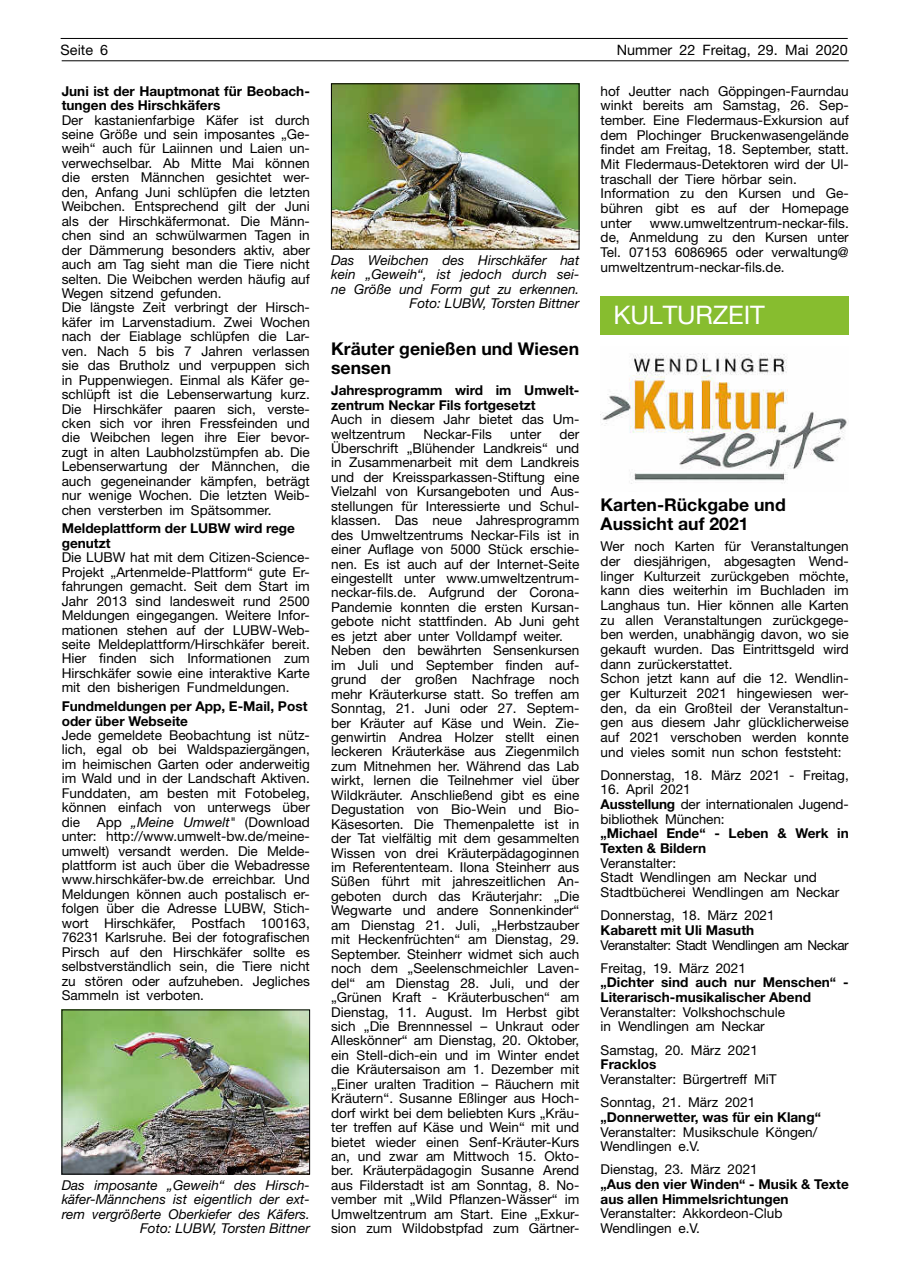
<style>
.page{position:relative;width:902px;height:1280px;background:#fff}
.page>*{position:absolute;margin:0;border:0;box-sizing:border-box;transform-origin:0 0}
.t1{font:25.65px "Helvetica Neue";letter-spacing:-.005em;color:#fff}
.t2{font:700 17.55px/19.5px "Helvetica Neue";color:#000}
.t3{font:14.4px "Helvetica Neue";color:#000}
.t4{font:13.65px/14.4px "Helvetica Neue";color:#000}
.t5{font:700 13.65px/14.4px "Helvetica Neue";color:#000}
.t6{font:italic 13.65px/14.4px "Helvetica Neue";color:#000;text-align:right}
.t7{font:13.65px/23.1px "Helvetica Neue";letter-spacing:-.03em;color:#000}
.s1{font-style:italic}
.s2{font-weight:700}
</style>
<div class="page">
<hr style="left:61px;top:38px;width:786px;height:1px;background:#000">
<hr style="left:62px;top:61px;width:786px;height:1px;background:#000">
<img style="left:64px;top:1012px;width:244px;height:160px">
<div style="left:62px;top:1010px;width:248px;height:164px;border:1px solid #000"></div>
<div style="left:600px;top:296px;width:248px;height:38px;background:#87bd2f"></div>
<img style="left:600px;top:353px;width:247px;height:131px">
<img style="left:333px;top:86px;width:244px;height:161px">
<p class="t3" style="left:61px;top:41px;width:49px">Seite 6</p>
<p class="t3" style="left:616px;top:41px;width:232px">Nummer 22 Freitag, 29. Mai 2020</p>
<p class="t5" style="left:62px;top:83px;width:250px">Juni ist der Hauptmonat für Beobach&shy;tungen des Hirschkäfers</p>
<p class="t4" style="left:62px;top:112px;width:250px">Der kastanienfarbige Käfer ist durch seine Größe und sein imposantes „Ge&shy;weih“ auch für Laiinnen und Laien un&shy;verwechselbar. Ab Mitte Mai können die ersten Männchen gesichtet wer&shy;den, Anfang Juni schlüpfen die letzten Weibchen. Entsprechend gilt der Juni als der Hirschkäfermonat. Die Männ&shy;chen sind an schwülwarmen Tagen in der Dämmerung besonders aktiv, aber auch am Tag sieht man die Tiere nicht selten. Die Weibchen werden häufig auf Wegen sitzend gefunden.<br>Die längste Zeit verbringt der Hirsch&shy;käfer im Larvenstadium. Zwei Wochen nach der Eiablage schlüpfen die Lar&shy;ven. Nach 5 bis 7 Jahren verlassen sie das Brutholz und verpuppen sich in Puppenwiegen. Einmal als Käfer ge&shy;schlüpft ist die Lebenserwartung kurz.<br>Die Hirschkäfer paaren sich, verste&shy;cken sich vor ihren Fressfeinden und die Weibchen legen ihre Eier bevor&shy;zugt in alten Laubholzstümpfen ab. Die Lebenserwartung der Männchen, die auch gegeneinander kämpfen, beträgt nur wenige Wochen. Die letzten Weib&shy;chen versterben im Spätsommer.</p>
<p class="t5" style="left:62px;top:521px;width:235px">Meldeplattform der LUBW wird rege genutzt</p>
<p class="t4" style="left:62px;top:550px;width:250px;text-align:justify">Die LUBW hat mit dem Citizen-Science-Projekt „Artenmelde-Plattform“ gute Er&shy;fahrungen gemacht. Seit dem Start im Jahr 2013 sind landesweit rund 2500<br>Meldungen eingegangen. Weitere Infor&shy;mationen stehen auf der LUBW-Web&shy;seite Meldeplattform/Hirschkäfer bereit.<br>Hier finden sich Informationen zum Hirschkäfer sowie eine interaktive Karte mit den bisherigen Fundmeldungen.</p>
<p class="t5" style="left:62px;top:699px;width:247px">Fundmeldungen per App, E-Mail, Post oder über Webseite</p>
<p class="t4" style="left:62px;top:728px;width:250px;text-align:justify">Jede gemeldete Beobachtung ist nütz&shy;lich, egal ob bei Waldspaziergängen, im heimischen Garten oder anderweitig im Wald und in der Landschaft Aktiven.<br>Funddaten, am besten mit Fotobeleg, können einfach von unterwegs über die App <span class="s1">„Meine Umwelt"</span> (Download unter: http://www.umwelt-bw.de/meine&shy;umwelt) versandt werden. Die Melde&shy;plattform ist auch über die Webadresse www.hirschkäfer-bw.de erreichbar. Und Meldungen können auch postalisch er&shy;folgen über die Adresse LUBW, Stich&shy;wort Hirschkäfer, Postfach 100163, 76231 Karlsruhe. Bei der fotografischen Pirsch auf den Hirschkäfer sollte es selbstverständlich sein, die Tiere nicht zu stören oder aufzuheben. Jegliches Sammeln ist verboten.</p>
<p class="t4" style="left:600px;top:83px;width:250px">hof Jeutter nach Göppingen-Faurndau winkt bereits am Samstag, 26. Sep&shy;tember. Eine Fledermaus-Exkursion auf dem Plochinger Bruckenwasengelände findet am Freitag, 18. September, statt.<br>Mit Fledermaus-Detektoren wird der Ul&shy;traschall der Tiere hörbar sein.<br>Information zu den Kursen und Ge&shy;bühren gibt es auf der Homepage unter</p>
<p class="t4" style="left:600px;top:215px;width:250px;text-align:justify;text-indent:49px">www.umweltzentrum-neckar-fils. de, Anmeldung zu den Kursen unter Tel. 07153 6086965 oder verwaltung@ umweltzentrum-neckar-fils.de.</p>
<h1 class="t1" style="left:613px;top:300px;width:153px">KULTURZEIT</h1>
<p class="t6" style="left:331px;top:253px;width:250px">Das Weibchen des Hirschkäfer hat kein „Geweih“, ist jedoch durch sei&shy;ne Größe und Form gut zu erkennen.<br>Foto: LUBW, Torsten Bittner</p>
<p class="t2" style="left:331px;top:339px;width:249px">Kräuter genießen und Wiesen sensen</p>
<p class="t5" style="left:331px;top:383px;width:250px">Jahresprogramm wird im Umwelt&shy;zentrum Neckar Fils fortgesetzt</p>
<p class="t4" style="left:331px;top:412px;width:250px">Auch in diesem Jahr bietet das Um&shy;weltzentrum</p>
<p class="t4" style="left:331px;top:426px;width:250px;text-indent:228px">der Überschrift „Blühender Landkreis“ und in Zusammenarbeit mit dem Landkreis und der Kreissparkassen-Stiftung eine Vielzahl von Kursangeboten und Aus&shy;stellungen für Interessierte und Schul&shy;klassen. Das neue Jahresprogramm des Umweltzentrums Neckar-Fils ist in einer Auflage von 5000 Stück erschie&shy;nen. Es ist auch auf der Internet-Seite eingestellt unter www.umweltzentrum&shy;neckar-fils.de. Aufgrund der Corona-Pandemie konnten die ersten Kursan&shy;gebote nicht stattfinden. Ab Juni geht es jetzt aber unter Volldampf weiter.<br>Neben den bewährten Sensenkursen im Juli und September finden auf&shy;grund der großen Nachfrage noch mehr Kräuterkurse statt. So treffen am Sonntag, 21. Juni oder 27. Septem&shy;ber Kräuter auf Käse und Wein. Zie&shy;genwirtin Andrea Holzer stellt einen leckeren Kräuterkäse aus Ziegenmilch zum Mitnehmen her. Während das Lab wirkt, lernen die Teilnehmer viel über Wildkräuter. Anschließend gibt es eine Degustation von Bio-Wein und Bio-Käsesorten. Die Themenpalette ist in der Tat vielfältig mit dem gesammelten Wissen von drei Kräuterpädagoginnen im Referententeam. Ilona Steinherr aus Süßen führt mit jahreszeitlichen An&shy;geboten durch das Kräuterjahr: „Die Wegwarte und andere Sonnenkinder“ am Dienstag 21. Juli, „Herbstzauber mit Heckenfrüchten“ am Dienstag, 29.<br>September. Steinherr widmet sich auch noch dem „Seelenschmeichler Laven&shy;del“ am Dienstag 28. Juli, und der „Grünen Kraft - Kräuterbuschen“ am Dienstag, 11. August. Im Herbst gibt sich „Die Brennnessel – Unkraut oder Alleskönner“ am Dienstag, 20. Oktober, ein Stell-dich-ein und im Winter endet die Kräutersaison am 1. Dezember mit „Einer uralten Tradition – Räuchern mit Kräutern“. Susanne Eßlinger aus Hoch&shy;dorf wirkt bei dem beliebten Kurs „Kräu&shy;ter treffen auf Käse und Wein“ mit und bietet wieder einen Senf-Kräuter-Kurs an, und zwar am Mittwoch 15. Okto&shy;ber. Kräuterpädagogin Susanne Arend aus Filderstadt ist am Sonntag, 8. No&shy;vember mit „Wild Pflanzen-Wässer“ im Umweltzentrum am Start. Eine „Exkur&shy;sion zum Wildobstpfad zum Gärtner-</p>
<p class="t4" style="left:423px;top:426px;width:70px">Neckar-Fils</p>
<p class="t4" style="left:510px;top:426px;width:33px">unter</p>
<p class="t2" style="left:600px;top:494px;width:187px">Karten-Rückgabe und<br>Aussicht auf 2021</p>
<p class="t4" style="left:600px;top:539px;width:250px">Wer noch Karten für Veranstaltungen der diesjährigen, abgesagten Wend&shy;linger Kulturzeit zurückgeben möchte, kann dies weiterhin im Buchladen im Langhaus tun. Hier können alle Karten zu allen Veranstaltungen zurückgege&shy;ben werden, unabhängig davon, wo sie gekauft wurden. Das Eintrittsgeld wird dann zurückerstattet.<br>Schon jetzt kann auf die 12. Wendlin&shy;ger Kulturzeit 2021 hingewiesen wer&shy;den, da ein Großteil der Veranstaltun&shy;gen aus diesem Jahr glücklicherweise auf 2021 verschoben werden konnte und vieles somit nun schon feststeht:</p>
<p class="t4" style="left:600px;top:767px;width:250px">Donnerstag, 18. März 2021 - Freitag,</p>
<p class="t4" style="left:600px;top:782px;width:250px">16. April 2021<br><span class="s2">Ausstellung</span> der internationalen Jugend&shy;bibliothek München:</p>
<p class="t5" style="left:600px;top:826px;width:250px">„Michael Ende“ - Leben &amp; Werk in<br>Texten &amp; Bildern</p>
<p class="t4" style="left:600px;top:855px;width:240px">Veranstalter:<br>Stadt Wendlingen am Neckar und<br>Stadtbücherei Wendlingen am Neckar</p>
<p class="t4" style="left:600px;top:908px;width:175px">Donnerstag, 18. März 2021</p>
<p class="t5" style="left:600px;top:922px;width:155px">Kabarett mit Uli Masuth</p>
<p class="t7" style="left:600px;top:933px;width:250px">Veranstalter: Stadt Wendlingen am Neckar<br>Freitag, 19. März 2021</p>
<p class="t5" style="left:600px;top:975px;width:250px">„Dichter sind auch nur Menschen“ -<br>Literarisch-musikalischer Abend</p>
<p class="t4" style="left:600px;top:1004px;width:186px">Veranstalter: Volkshochschule in Wendlingen am Neckar</p>
<p class="t4" style="left:600px;top:1042px;width:159px">Samstag, 20. März 2021</p>
<p class="t5" style="left:600px;top:1057px;width:57px">Fracklos</p>
<p class="t4" style="left:600px;top:1067px;width:178px;line-height:23.1px">Veranstalter: Bürgertreff MiT<br>Sonntag, 21. März 2021</p>
<p class="t5" style="left:600px;top:1109px;width:222px">„Donnerwetter, was für ein Klang“</p>
<p class="t4" style="left:600px;top:1124px;width:218px">Veranstalter: Musikschule Köngen/<br>Wendlingen e.V.</p>
<p class="t4" style="left:600px;top:1162px;width:159px">Dienstag, 23. März 2021</p>
<p class="t5" style="left:600px;top:1176px;width:250px">„Aus den vier Winden“ - Musik &amp; Texte aus allen Himmelsrichtungen</p>
<p class="t4" style="left:600px;top:1206px;width:183px">Veranstalter: Akkordeon-Club<br>Wendlingen e.V.</p>
<p class="t6" style="left:62px;top:1177px;width:250px">Das imposante „Geweih“ des Hirsch&shy;käfer-Männchens ist eigentlich der ext&shy;rem vergrößerte Oberkiefer des Käfers.<br>Foto: LUBW, Torsten Bittner</p>
</div>
